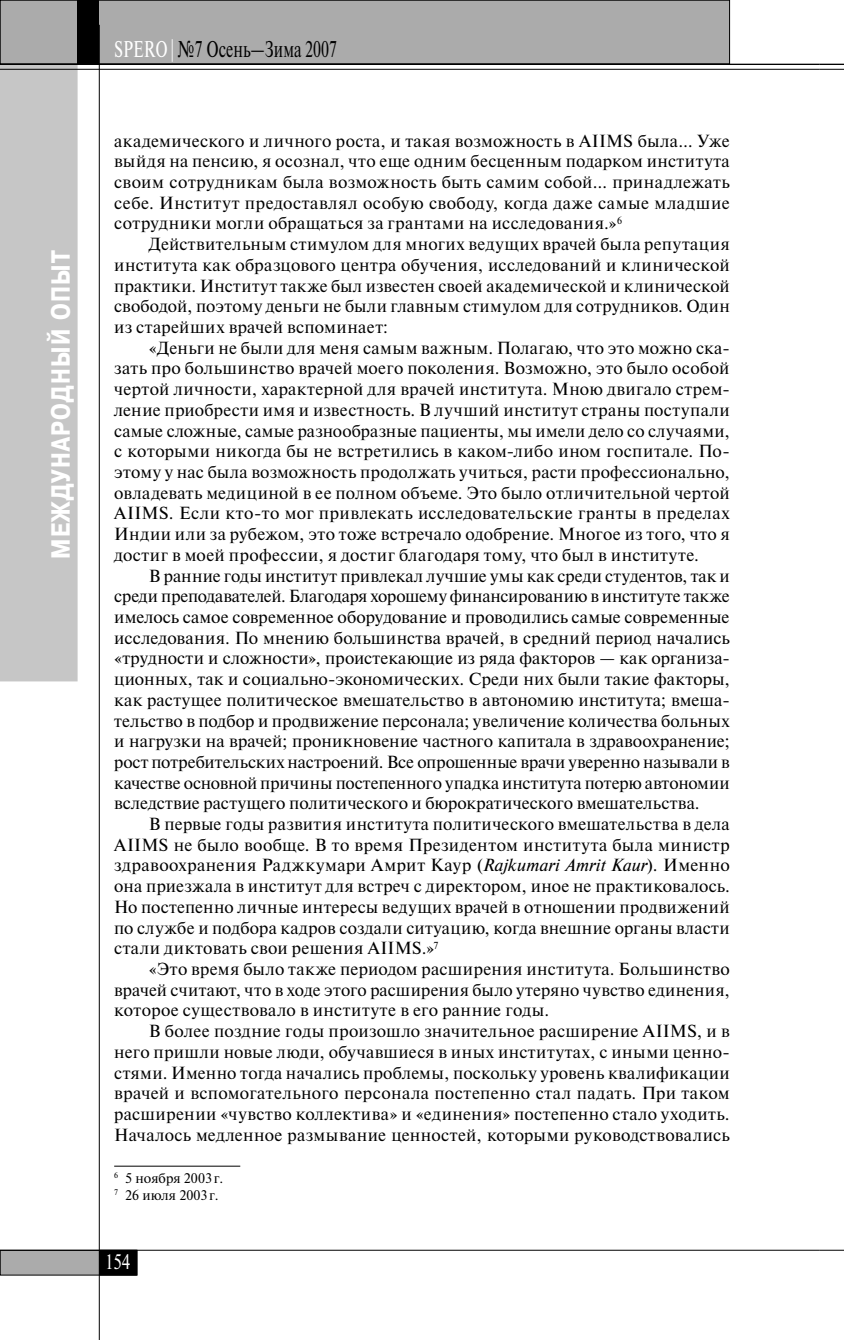
<style>
.page{position:relative;width:844px;height:1340px;background:#fff}
.page>*{position:absolute;margin:0;border:0;box-sizing:border-box;transform-origin:0 0}
.t1{font:700 26.25px "Pragmatica Cond C";letter-spacing:.05em;color:#fff}
.t2{font:22.75px "Newton C";color:#000;scale:.7 1}
.t3{font:21px "Newton C";color:#fff;scale:.8 1}
.t4{font:17.5px/20.7px "Newton C";letter-spacing:.02em;color:#000;text-align:justify}
.t5{font:14px/16.8px "Newton C";color:#000}
.s1{color:#fff}
.s2{font-style:italic}
</style>
<div class="page">
<div style="left:0;top:61px;width:77px;height:620px;background:#c6c6c6"></div>
<div style="left:0;top:0;width:729px;height:64px;background:#ababab"></div>
<div style="left:0;top:0;width:729px;height:64px;border:1px solid #000"></div>
<div style="left:77px;top:0;width:22px;height:64px;background:#000"></div>
<div style="left:0;top:1250px;width:136px;height:25px;background:#ababab"></div>
<div style="left:0;top:1249px;width:137px;height:26px;border:1px solid #000"></div>
<div style="left:100px;top:1250px;width:37px;height:25px;background:#000"></div>
<hr style="left:99px;top:25px;width:1px;height:1314px;background:#000">
<hr style="left:0;top:64px;width:819px;height:1px;background:#000">
<hr style="left:0;top:69px;width:819px;height:1px;background:#000">
<hr style="left:0;top:1249px;width:819px;height:1px;background:#000">
<svg style="left:819px;top:64px;width:24px;height:6px"></svg>
<svg style="left:819px;top:1249px;width:24px;height:1px"></svg>
<hr style="left:114px;top:1165px;width:126px;height:1px;background:#000">
<h1 class="t1" style="left:51px;top:559px;width:310px;rotate:-90deg">МЕЖДУНАРОДНЫЙ ОПЫТ</h1>
<h2 class="t2" style="left:114px;top:41px;width:320px"><span class="s1">SPERO |</span> №7 Осень—Зима 2007</h2>
<p class="t4" style="left:114px;top:132px;width:617px">академического и личного роста, и такая возможность в AIIMS была… Уже выйдя на пенсию, я осознал, что еще одним бесценным подарком института своим сотрудникам была возможность быть самим собой… принадлежать себе. Институт предоставлял особую свободу, когда даже самые младшие сотрудники могли обращаться за грантами на исследования.»<sup>6</sup></p>
<p class="t4" style="left:114px;top:235px;width:617px;text-indent:35px">Действительным стимулом для многих ведущих врачей была репутация института как образцового центра обучения, исследований и клинической практики. Институт также был известен своей академической и клинической свободой, поэтому деньги не были главным стимулом для сотрудников. Один из старейших врачей вспоминает:</p>
<p class="t4" style="left:114px;top:339px;width:617px;text-indent:35px">«Деньги не были для меня самым важным. Полагаю, что это можно ска&shy;зать про большинство врачей моего поколения. Возможно, это было особой чертой личности, характерной для врачей института. Мною двигало стрем&shy;ление приобрести имя и известность. В лучший институт страны поступали самые сложные, самые разнообразные пациенты, мы имели дело со случаями, с которыми никогда бы не встретились в каком-либо ином госпитале. По&shy;этому у нас была возможность продолжать учиться, расти профессионально, овладевать медициной в ее полном объеме. Это было отличительной чертой AIIMS. Если кто-то мог привлекать исследовательские гранты в пределах Индии или за рубежом, это тоже встречало одобрение. Многое из того, что я достиг в моей профессии, я достиг благодаря тому, что был в институте.</p>
<p class="t4" style="left:114px;top:566px;width:617px;text-indent:35px">В ранние годы институт привлекал лучшие умы как среди студентов, так и среди преподавателей. Благодаря хорошему финансированию в институте также имелось самое современное оборудование и проводились самые современные исследования. По мнению большинства врачей, в средний период начались «трудности и сложности», проистекающие из ряда факторов — как организа&shy;ционных, так и социально-экономических. Среди них были такие факторы, как растущее политическое вмешательство в автономию института; вмеша&shy;тельство в подбор и продвижение персонала; увеличение количества больных и нагрузки на врачей; проникновение частного капитала в здравоохранение; рост потребительских настроений. Все опрошенные врачи уверенно называли в качестве основной причины постепенного упадка института потерю автономии вследствие растущего политического и бюрократического вмешательства.</p>
<p class="t4" style="left:114px;top:815px;width:617px;text-indent:35px">В первые годы развития института политического вмешательства в дела AIIMS не было вообще. В то время Президентом института была министр здравоохранения Раджкумари Амрит Каур (<span class="s2">Rajkumari Amrit Kaur</span>). Именно она приезжала в институт для встреч с директором, иное не практиковалось.<br>Но постепенно личные интересы ведущих врачей в отношении продвижений по службе и подбора кадров создали ситуацию, когда внешние органы власти стали диктовать свои решения AIIMS.»<sup>7</sup></p>
<p class="t4" style="left:114px;top:960px;width:617px;text-indent:35px">«Это время было также периодом расширения института. Большинство врачей считают, что в ходе этого расширения было утеряно чувство единения, которое существовало в институте в его ранние годы.</p>
<p class="t4" style="left:114px;top:1022px;width:617px;text-indent:35px">В более поздние годы произошло значительное расширение AIIMS, и в него пришли новые люди, обучавшиеся в иных институтах, с иными ценно&shy;стями. Именно тогда начались проблемы, поскольку уровень квалификации врачей и вспомогательного персонала постепенно стал падать. При таком расширении «чувство коллектива» и «единения» постепенно стало уходить.<br>Началось медленное размывание ценностей, которыми руководствовались</p>
<p class="t5" style="left:114px;top:1170px;width:111px"><sup>6</sup> 5 ноября 2003 г.<br><sup>7</sup> 26 июля 2003 г.</p>
<p class="t3" style="left:105px;top:1254px;width:33px">154</p>
</div>
